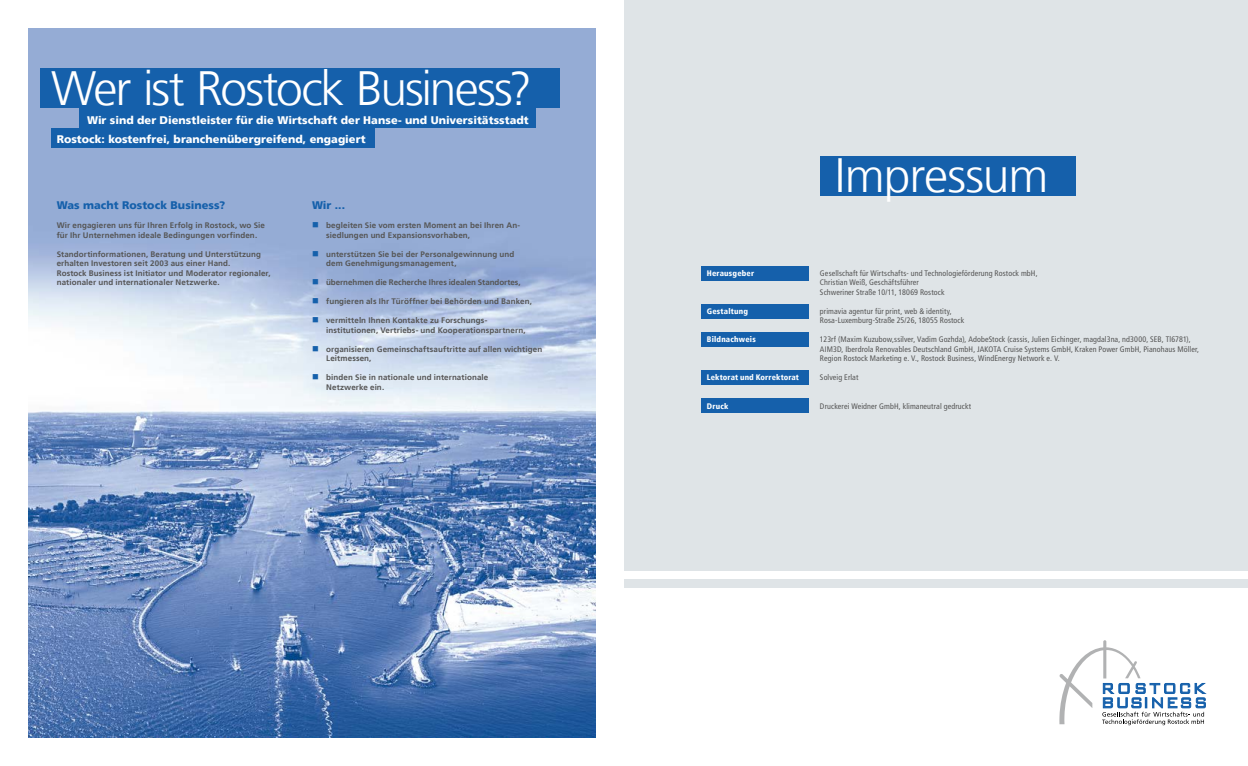
<style>
.page{position:relative;width:1248px;height:766px;background:#fff}
.page>*{position:absolute;margin:0;border:0;box-sizing:border-box;transform-origin:0 0}
.t1{font:300 48px "Frutiger LT";letter-spacing:-.035em;color:#fff}
.t2{font:900 11px/19px "Frutiger LT";letter-spacing:.005em;color:#fff}
.t3{font:900 11px "Frutiger LT";letter-spacing:.005em;color:#1560ab}
.t4{font:700 8px/9.5px "Frutiger LT";letter-spacing:.01em;color:#565656}
.t5{font:condensed 8px/9.5px "Frutiger LT";letter-spacing:.015em;color:#565656}
.t6{font:900 condensed 8px "Frutiger LT";letter-spacing:.025em;color:#fff}
.s1{color:#1560ab}
</style>
<div class="page">
<img style="left:28px;top:28px;width:567px;height:709px">
<div style="left:51px;top:128px;width:323px;height:19px;background:#1560ab"></div>
<div style="left:40px;top:68px;width:519px;height:40px;background:#1560ab"></div>
<div style="left:79px;top:108px;width:457px;height:20px;background:#1560ab"></div>
<div style="left:624px;top:0;width:623px;height:570px;background:#dfe4e7"></div>
<div style="left:624px;top:578px;width:623px;height:9px;background:#dfe4e7"></div>
<svg style="left:1059px;top:640px;width:146px;height:85px"></svg>
<div style="left:700px;top:266px;width:108px;height:14px;background:#1560ab"></div>
<div style="left:700px;top:304px;width:108px;height:14px;background:#1560ab"></div>
<div style="left:700px;top:332px;width:108px;height:15px;background:#1560ab"></div>
<div style="left:700px;top:370px;width:108px;height:14px;background:#1560ab"></div>
<div style="left:700px;top:399px;width:108px;height:14px;background:#1560ab"></div>
<div style="left:820px;top:156px;width:255px;height:40px;background:#1560ab"></div>
<h1 class="t1" style="left:51px;top:61px;width:482px">Wer ist Rostock Business?</h1>
<h2 class="t2" style="left:57px;top:110px;width:473px;text-indent:30px">Wir sind der Dienstleister für die Wirtschaft der Hanse- und Universitätsstadt<br>Rostock: kostenfrei, branchenübergreifend, engagiert</h2>
<h2 class="t3" style="left:57px;top:199px;width:170px">Was macht Rostock Business?</h2>
<p class="t4" style="left:57px;top:221px;width:210px">Wir engagieren uns für Ihren Erfolg in Rostock, wo Sie für Ihr Unternehmen ideale Bedingungen vorfinden.</p>
<p class="t4" style="left:57px;top:249px;width:215px">Standortinformationen, Beratung und Unterstützung erhalten Investoren seit 2003 aus einer Hand.<br>Rostock Business ist Initiator und Moderator regionaler, nationaler und internationaler Netzwerke.</p>
<h2 class="t3" style="left:312px;top:199px;width:35px">Wir ...</h2>
<p class="t4" style="left:326px;top:221px;width:195px;text-indent:-14px"><span class="s1">■</span> begleiten Sie vom ersten Moment an bei Ihren An&shy;siedlungen und Expansionsvorhaben,</p>
<p class="t4" style="left:326px;top:249px;width:190px;text-indent:-14px"><span class="s1">■</span> unterstützen Sie bei der Personalgewinnung und dem Genehmigungsmanagement,</p>
<p class="t4" style="left:312px;top:278px;width:210px"><span class="s1">■</span> übernehmen die Recherche Ihres idealen Standortes,</p>
<p class="t4" style="left:312px;top:297px;width:221px"><span class="s1">■</span> fungieren als Ihr Türöffner bei Behörden und Banken,</p>
<p class="t4" style="left:326px;top:316px;width:201px;text-indent:-14px"><span class="s1">■</span> vermitteln Ihnen Kontakte zu Forschungs&shy;institutionen, Vertriebs- und Kooperationspartnern,</p>
<p class="t4" style="left:326px;top:344px;width:217px;text-indent:-14px"><span class="s1">■</span> organisieren Gemeinschaftsauftritte auf allen wichtigen<br>Leitmessen,</p>
<p class="t4" style="left:326px;top:373px;width:164px;text-indent:-14px"><span class="s1">■</span> binden Sie in nationale und internationale<br>Netzwerke ein.</p>
<h1 class="t1" style="left:834px;top:148px;width:215px">Impressum</h1>
<p class="t6" style="left:706px;top:268px;width:49px">Herausgeber</p>
<p class="t5" style="left:819px;top:268px;width:219px">Gesellschaft für Wirtschafts- und Technologieförderung Rostock mbH,<br>Christian Weiß, Geschäftsführer<br>Schweriner Straße 10/11, 18069 Rostock</p>
<p class="t6" style="left:706px;top:306px;width:43px">Gestaltung</p>
<p class="t5" style="left:819px;top:306px;width:146px">primavia agentur für print, web &amp; identity,<br>Rosa-Luxemburg-Straße 25/26, 18055 Rostock</p>
<p class="t6" style="left:706px;top:334px;width:50px">Bildnachweis</p>
<p class="t5" style="left:819px;top:335px;width:381px">123rf (Maxim Kuzubow,ssilver, Vadim Gozhda), AdobeStock (cassis, Julien Eichinger, magdal3na, nd3000, SEB, Tl6781),<br>AIM3D, Iberdrola Renovables Deutschland GmbH, JAKOTA Cruise Systems GmbH, Kraken Power GmbH, Pianohaus Möller,<br>Region Rostock Marketing e. V., Rostock Business, WindEnergy Network e. V.</p>
<p class="t6" style="left:706px;top:372px;width:94px">Lektorat und Korrektorat</p>
<p class="t5" style="left:819px;top:373px;width:40px">Solveig Erlat</p>
<p class="t6" style="left:706px;top:401px;width:23px">Druck</p>
<p class="t5" style="left:819px;top:401px;width:153px">Druckerei Weidner GmbH, klimaneutral gedruckt</p>
</div>
